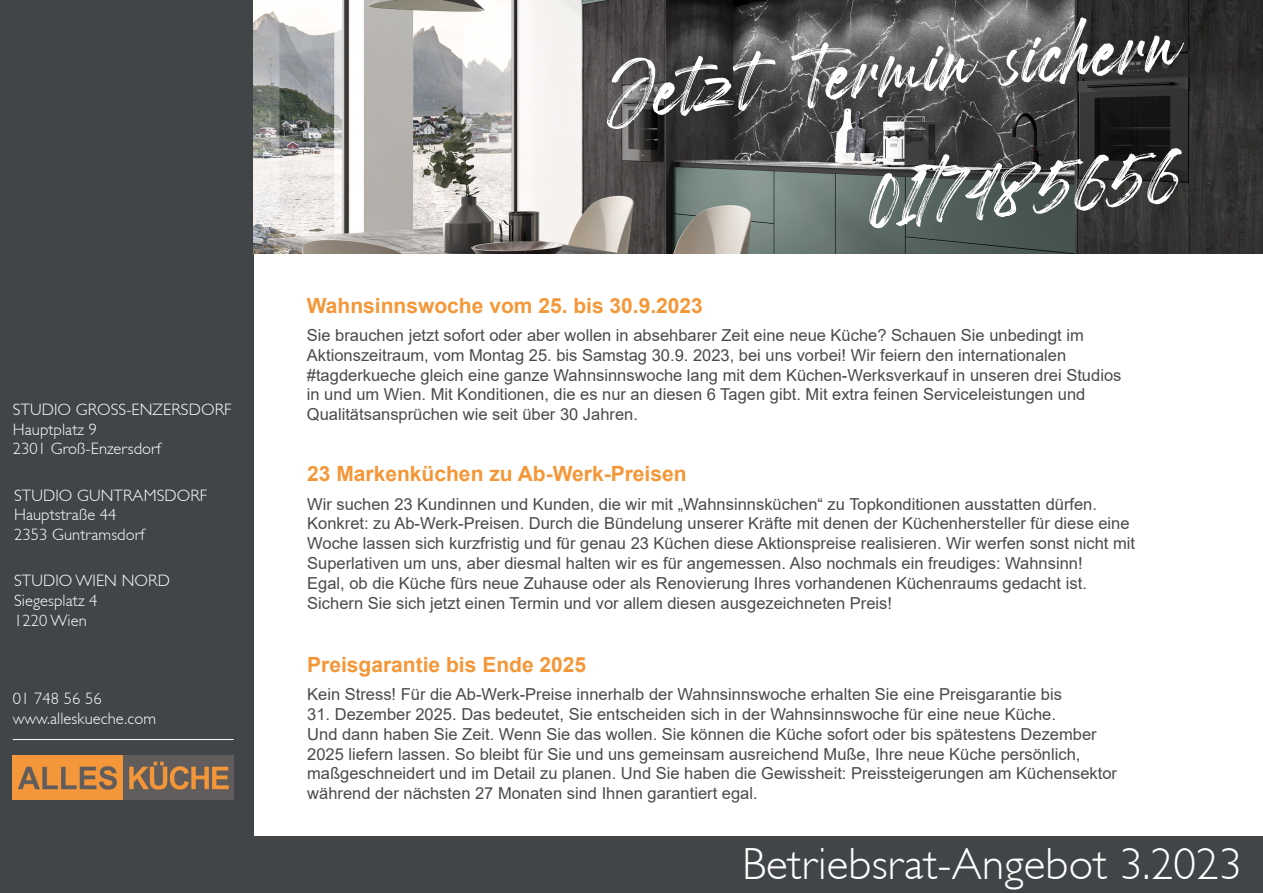
<style>
.page{position:relative;width:1263px;height:893px;background:#fff}
.page>*{position:absolute;margin:0;border:0;box-sizing:border-box;transform-origin:0 0}
.t1{font:105px/126.3px "Garland";color:#fff;text-align:right}
.t2{font:300 45px "Gill Sans";letter-spacing:.005em;color:#fff}
.t3{font:700 21px "Arial";color:#f49739}
.t4{font:16.5px/19.8px "Arial";color:#4a4a49}
.t5{font:300 16.5px/19.8px "Gill Sans";letter-spacing:.005em;color:#fff}
</style>
<div class="page">
<div style="left:0;top:0;width:254px;height:837px;background:#414548"></div>
<div style="left:0;top:837px;width:1263px;height:56px;background:#414548"></div>
<hr style="left:13px;top:739px;width:221px;height:1px;background:#fff">
<img style="left:13px;top:756px;width:221px;height:43px">
<img style="left:254px;top:0;width:1009px;height:254px">
<p class="t5" style="left:13px;top:400px;width:220px">STUDIO GROSS-ENZERSDORF<br>Hauptplatz 9<br>2301 Groß-Enzersdorf</p>
<p class="t5" style="left:14px;top:485px;width:195px">STUDIO GUNTRAMSDORF<br>Hauptstraße 44<br>2353 Guntramsdorf</p>
<p class="t5" style="left:14px;top:571px;width:157px">STUDIO WIEN NORD<br>Siegesplatz 4<br>1220 Wien</p>
<p class="t5" style="left:13px;top:689px;width:145px">01 748 56 56 www.alleskueche.com</p>
<h1 class="t1" style="left:599px;top:34px;width:579px;rotate:-5deg">Jetzt Termin sichern<br>01/7485656</h1>
<p class="t3" style="left:307px;top:291px;width:398px">Wahnsinnswoche vom 25. bis 30.9.2023</p>
<p class="t4" style="left:307px;top:325px;width:816px">Sie brauchen jetzt sofort oder aber wollen in absehbarer Zeit eine neue Küche? Schauen Sie unbedingt im Aktionszeitraum, vom Montag 25. bis Samstag 30.9. 2023, bei uns vorbei! Wir feiern den internationalen #tagderkueche gleich eine ganze Wahnsinnswoche lang mit dem Küchen-Werksverkauf in unseren drei Studios in und um Wien. Mit Konditionen, die es nur an diesen 6 Tagen gibt. Mit extra feinen Serviceleistungen und Qualitätsansprüchen wie seit über 30 Jahren.</p>
<p class="t3" style="left:307px;top:459px;width:381px">23 Markenküchen zu Ab-Werk-Preisen</p>
<p class="t4" style="left:307px;top:494px;width:829px">Wir suchen 23 Kundinnen und Kunden, die wir mit „Wahnsinnsküchen“ zu Topkonditionen ausstatten dürfen.<br>Konkret: zu Ab-Werk-Preisen. Durch die Bündelung unserer Kräfte mit denen der Küchenhersteller für diese eine Woche lassen sich kurzfristig und für genau 23 Küchen diese Aktionspreise realisieren. Wir werfen sonst nicht mit Superlativen um uns, aber diesmal halten wir es für angemessen. Also nochmals ein freudiges: Wahnsinn!<br>Egal, ob die Küche fürs neue Zuhause oder als Renovierung Ihres vorhandenen Küchenraums gedacht ist.<br>Sichern Sie sich jetzt einen Termin und vor allem diesen ausgezeichneten Preis!</p>
<p class="t3" style="left:307px;top:650px;width:280px">Preisgarantie bis Ende 2025</p>
<p class="t4" style="left:307px;top:684px;width:756px">Kein Stress! Für die Ab-Werk-Preise innerhalb der Wahnsinnswoche erhalten Sie eine Preisgarantie bis</p>
<p class="t4" style="left:307px;top:704px;width:811px">31. Dezember 2025. Das bedeutet, Sie entscheiden sich in der Wahnsinnswoche für eine neue Küche.<br>Und dann haben Sie Zeit. Wenn Sie das wollen. Sie können die Küche sofort oder bis spätestens Dezember 2025 liefern lassen. So bleibt für Sie und uns gemeinsam ausreichend Muße, Ihre neue Küche persönlich, maßgeschneidert und im Detail zu planen. Und Sie haben die Gewissheit: Preissteigerungen am Küchensektor während der nächsten 27 Monaten sind Ihnen garantiert egal.</p>
<h2 class="t2" style="left:742px;top:839px;width:501px">Betriebsrat-Angebot 3.2023</h2>
</div>
